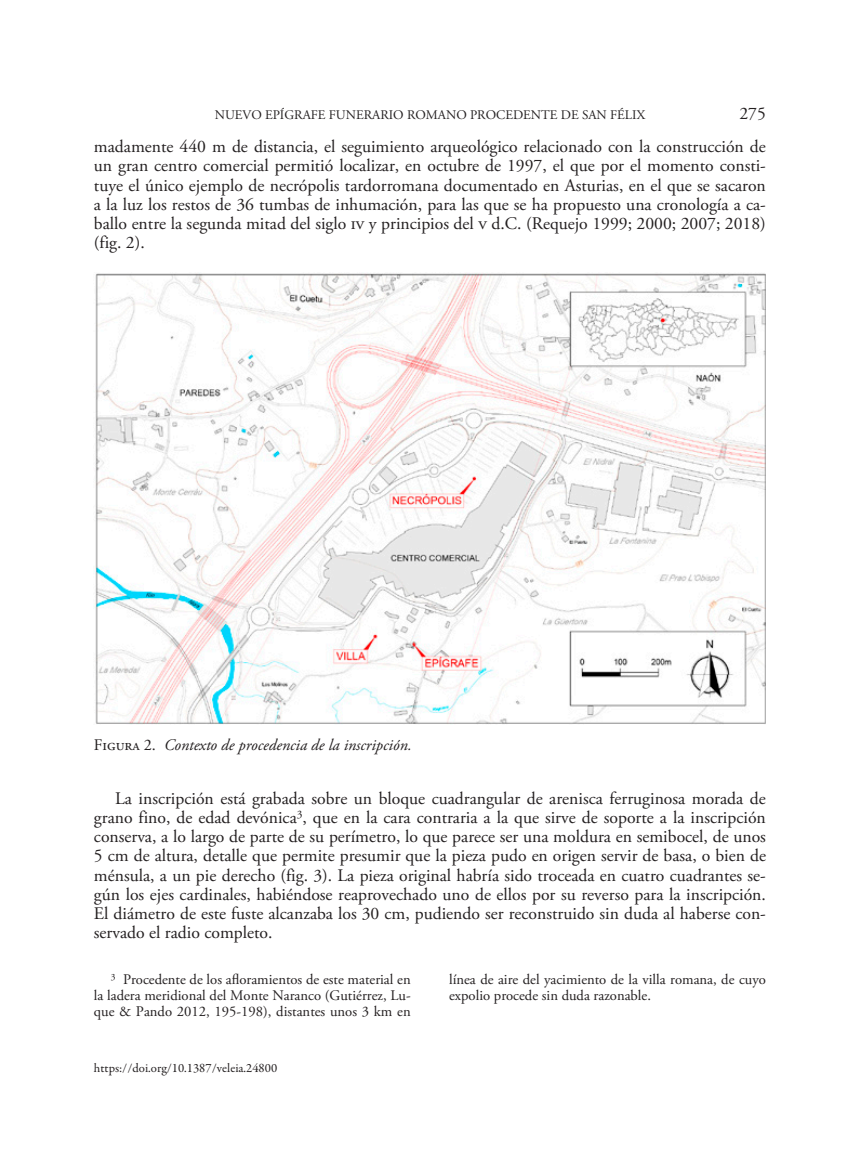
<style>
.page{position:relative;width:851px;height:1149px;background:#fff}
.page>*{position:absolute;margin:0;border:0;box-sizing:border-box;transform-origin:0 0}
.texto_normal{font:17.7px/19.2px "Adobe Garamond Pro";color:#231f20;text-align:justify}
._1__Figura{font:italic 16.2px "Adobe Garamond Pro";color:#231f20}
.Notas{font:14.7px/16px "Adobe Garamond Pro";color:#231f20;text-align:justify}
.t1{font:13.2px "Adobe Garamond Pro";letter-spacing:.16em;color:#231f20}
.t2{font:12.75px "Garamond Premr Pro";color:#231f20}
.s1{font-style:normal}
</style>
<div class="page">
<img style="left:94px;top:273px;width:671px;height:450px">
<p class="t1" style="left:215px;top:107px;width:429px">Nuevo epígrafe funerario romano procedente de San Félix</p>
<p class="texto_normal" style="left:739px;top:104px;width:28px">275</p>
<p class="texto_normal" style="left:94px;top:137px;width:673px">madamente 440 m de distancia, el seguimiento arqueológico relacionado con la construcción de un gran centro comercial permitió localizar, en octubre de 1997, el que por el momento consti&shy;tuye el único ejemplo de necrópolis tardorromana documentado en Asturias, en el que se sacaron a la luz los restos de 36 tumbas de inhumación, para las que se ha propuesto una cronología a ca&shy;ballo entre la segunda mitad del siglo iv y principios del v d.C. (Requejo 1999; 2000; 2007; 2018) (fig. 2).</p>
<p class="_1__Figura" style="left:94px;top:735px;width:319px"><span class="s1">Figura 2.</span> Contexto de procedencia de la inscripción.</p>
<p class="texto_normal" style="left:94px;top:788px;width:673px;text-indent:21px">La inscripción está grabada sobre un bloque cuadrangular de arenisca ferruginosa morada de grano fino, de edad devónica<sup>3</sup>, que en la cara contraria a la que sirve de soporte a la inscripción conserva, a lo largo de parte de su perímetro, lo que parece ser una moldura en semibocel, de unos 5 cm de altura, detalle que permite presumir que la pieza pudo en origen servir de basa, o bien de ménsula, a un pie derecho (fig. 3). La pieza original habría sido troceada en cuatro cuadrantes se&shy;gún los ejes cardinales, habiéndose reaprovechado uno de ellos por su reverso para la inscripción.<br>El diámetro de este fuste alcanzaba los 30 cm, pudiendo ser reconstruido sin duda al haberse con&shy;servado el radio completo.</p>
<p class="Notas" style="left:94px;top:971px;width:318px;text-indent:17px"><sup>3</sup> Procedente de los afloramientos de este material en la ladera meridional del Monte Naranco (Gutiérrez, Lu&shy;que &amp; Pando 2012, 195-198), distantes unos 3 km en</p>
<p class="Notas" style="left:449px;top:971px;width:318px">línea de aire del yacimiento de la villa romana, de cuyo expolio procede sin duda razonable.</p>
<p class="t2" style="left:94px;top:1060px;width:185px">https://doi.org/10.1387/veleia.24800</p>
</div>
